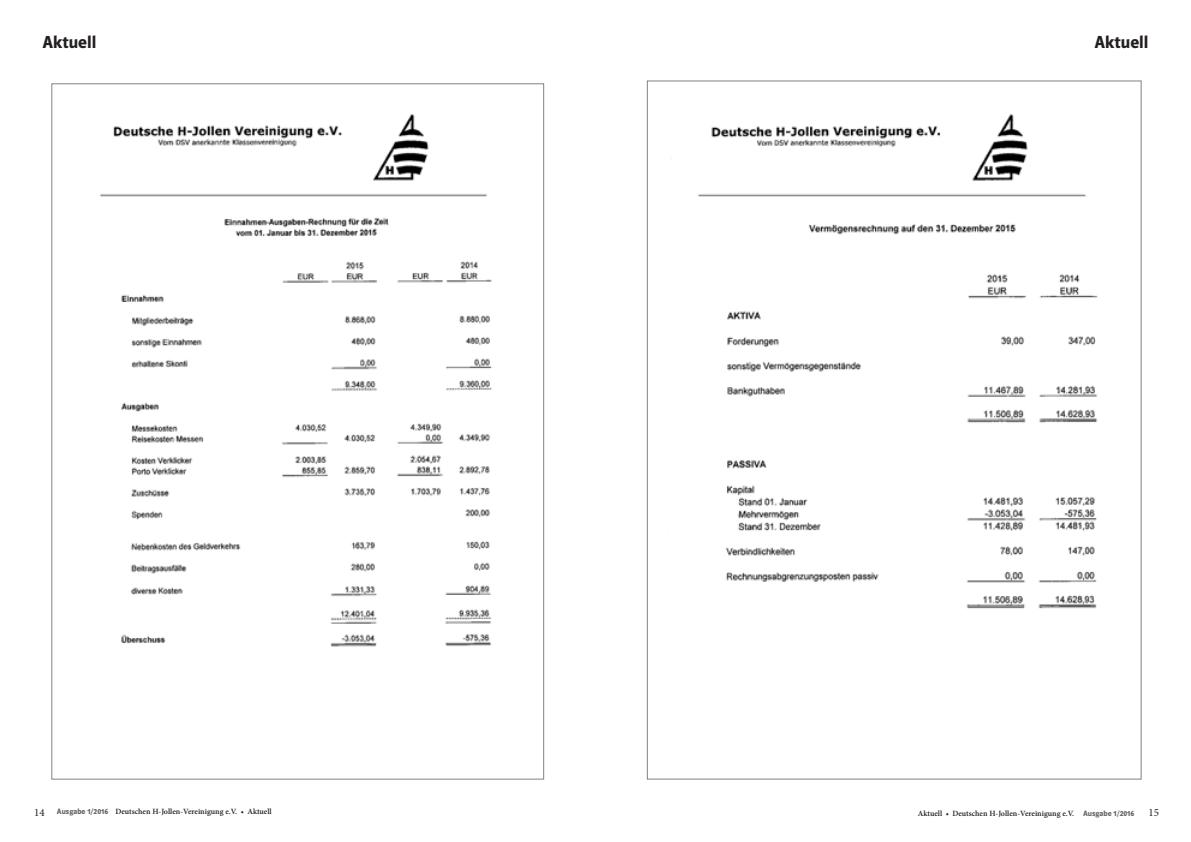
<style>
.page{position:relative;width:1191px;height:842px;background:#fff}
.page>*{position:absolute;margin:0;border:0;box-sizing:border-box;transform-origin:0 0}
.t1{font:18px "Polo Euro Hfett";color:#231f20}
.t2{font:11px "Minion Pro";color:#231f20}
.t3{font:600 8px "Minion Pro";color:#231f20}
.s1{font-weight:400;font-size:11px}
.s2{font-family:"Polo Euro Hfett";font-weight:400;color:#636366}
</style>
<div class="page">
<img style="left:99px;top:114px;width:393px;height:533px">
<img style="left:671px;top:114px;width:427px;height:495px">
<h1 class="t1" style="left:43px;top:32px;width:55px">Aktuell</h1>
<h1 class="t1" style="left:1094px;top:32px;width:55px">Aktuell</h1>
<p class="t3" style="left:34px;top:806px;width:239px"><span class="s1">14</span> <span class="s2">Ausgabe 1/2016</span> Deutschen H-Jollen-Vereinigung e.V. • Aktuell</p>
<h2 class="t2" style="left:1148px;top:805px;width:12px">15</h2>
<p class="t3" style="left:918px;top:807px;width:218px">Aktuell • Deutschen H-Jollen-Vereinigung e.V. <span class="s2">Ausgabe 1/2016</span></p>
</div>
